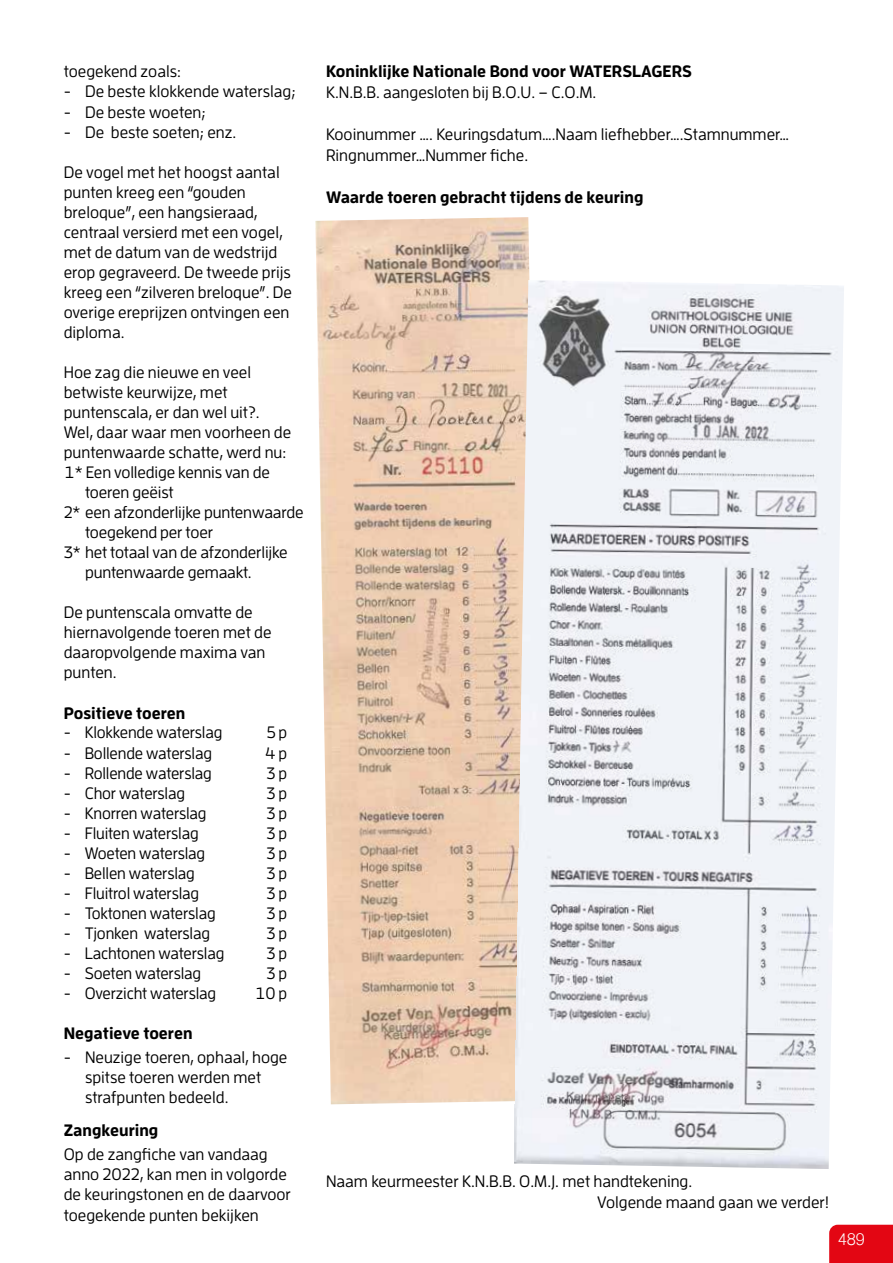
<style>
.page{position:relative;width:893px;height:1263px;background:#fff}
.page>*{position:absolute;margin:0;border:0;box-sizing:border-box;transform-origin:0 0}
.t1{font:500 16.5px/20.1px "Enzo OT";color:#000}
.t2{font:700 16.5px "Enzo OT";color:#000}
.t3{font:300 16.5px "Nissan AG";color:#fff;scale:.95 1}
</style>
<div class="page">
<div style="left:829px;top:1225px;width:64px;height:38px;background:#e30613"></div>
<img style="left:315px;top:217px;width:215px;height:887px">
<img style="left:513px;top:280px;width:331px;height:889px">
<p class="t1" style="left:64px;top:61px;width:119px">toegekend zoals:</p>
<p class="t1" style="left:64px;top:81px;width:233px">- De beste klokkende waterslag;</p>
<p class="t1" style="left:64px;top:101px;width:143px">- De beste woeten;</p>
<p class="t1" style="left:64px;top:121px;width:174px">- De beste soeten; enz.</p>
<p class="t1" style="left:64px;top:162px;width:230px">De vogel met het hoogst aantal punten kreeg een “gouden breloque”, een hangsieraad, centraal versierd met een vogel, met de datum van de wedstrijd erop gegraveerd. De tweede prijs kreeg een “zilveren breloque”. De overige ereprijzen ontvingen een diploma.</p>
<p class="t1" style="left:64px;top:362px;width:189px">Hoe zag die nieuwe en veel</p>
<p class="t1" style="left:64px;top:382px;width:165px">betwiste keurwijze, met</p>
<p class="t1" style="left:64px;top:402px;width:197px">puntenscala, er dan wel uit?.</p>
<p class="t1" style="left:64px;top:422px;width:229px">Wel, daar waar men voorheen de</p>
<p class="t1" style="left:64px;top:442px;width:224px">puntenwaarde schatte, werd nu:</p>
<p class="t1" style="left:64px;top:462px;width:208px">1* Een volledige kennis van de</p>
<p class="t1" style="left:85px;top:482px;width:90px">toeren geëist</p>
<p class="t1" style="left:64px;top:502px;width:241px">2* een afzonderlijke puntenwaarde</p>
<p class="t1" style="left:85px;top:522px;width:130px">toegekend per toer</p>
<p class="t1" style="left:64px;top:542px;width:225px">3* het totaal van de afzonderlijke</p>
<p class="t1" style="left:85px;top:562px;width:168px">puntenwaarde gemaakt.</p>
<p class="t1" style="left:64px;top:602px;width:209px">De puntenscala omvatte de hiernavolgende toeren met de daaropvolgende maxima van punten.</p>
<p class="t2" style="left:64px;top:702px;width:123px">Positieve toeren</p>
<p class="t1" style="left:64px;top:722px;width:160px">- Klokkende waterslag</p>
<p class="t1" style="left:267px;top:722px;width:22px">5 p</p>
<p class="t1" style="left:64px;top:742px;width:150px">- Bollende waterslag</p>
<p class="t1" style="left:265px;top:742px;width:24px">4 p</p>
<p class="t1" style="left:64px;top:762px;width:150px">- Rollende waterslag</p>
<p class="t1" style="left:267px;top:762px;width:22px">3 p</p>
<p class="t1" style="left:64px;top:782px;width:123px">- Chor waterslag</p>
<p class="t1" style="left:267px;top:782px;width:22px">3 p</p>
<p class="t1" style="left:64px;top:802px;width:144px">- Knorren waterslag</p>
<p class="t1" style="left:267px;top:802px;width:22px">3 p</p>
<p class="t1" style="left:64px;top:822px;width:136px">- Fluiten waterslag</p>
<p class="t1" style="left:267px;top:822px;width:22px">3 p</p>
<p class="t1" style="left:64px;top:842px;width:143px">- Woeten waterslag</p>
<p class="t1" style="left:267px;top:842px;width:22px">3 p</p>
<p class="t1" style="left:64px;top:863px;width:133px">- Bellen waterslag</p>
<p class="t1" style="left:267px;top:863px;width:22px">3 p</p>
<p class="t1" style="left:64px;top:883px;width:137px">- Fluitrol waterslag</p>
<p class="t1" style="left:267px;top:883px;width:22px">3 p</p>
<p class="t1" style="left:64px;top:903px;width:153px">- Toktonen waterslag</p>
<p class="t1" style="left:267px;top:903px;width:22px">3 p</p>
<p class="t1" style="left:64px;top:923px;width:148px">- Tjonken waterslag</p>
<p class="t1" style="left:267px;top:923px;width:22px">3 p</p>
<p class="t1" style="left:64px;top:943px;width:162px">- Lachtonen waterslag</p>
<p class="t1" style="left:267px;top:943px;width:22px">3 p</p>
<p class="t1" style="left:64px;top:963px;width:139px">- Soeten waterslag</p>
<p class="t1" style="left:267px;top:963px;width:22px">3 p</p>
<p class="t1" style="left:64px;top:983px;width:154px">- Overzicht waterslag</p>
<p class="t1" style="left:255px;top:983px;width:34px">10 p</p>
<p class="t2" style="left:64px;top:1023px;width:130px">Negatieve toeren</p>
<p class="t1" style="left:85px;top:1047px;width:204px;text-indent:-21px">- Neuzige toeren, ophaal, hoge spitse toeren werden met strafpunten bedeeld.</p>
<p class="t2" style="left:64px;top:1120px;width:96px">Zangkeuring</p>
<p class="t1" style="left:64px;top:1144px;width:229px">Op de zangfiche van vandaag anno 2022, kan men in volgorde de keuringstonen en de daarvoor toegekende punten bekijken</p>
<p class="t2" style="left:326px;top:61px;width:367px">Koninklijke Nationale Bond voor WATERSLAGERS</p>
<p class="t1" style="left:326px;top:82px;width:272px">K.N.B.B. aangesloten bij B.O.U. – C.O.M.</p>
<p class="t1" style="left:326px;top:124px;width:465px;line-height:21px">Kooinummer …. Keuringsdatum….Naam liefhebber….Stamnummer…<br>Ringnummer…Nummer fiche.</p>
<p class="t2" style="left:326px;top:187px;width:319px">Waarde toeren gebracht tijdens de keuring</p>
<p class="t1" style="left:597px;top:1170px;width:233px;line-height:21px;text-indent:-271px">Naam keurmeester K.N.B.B. O.M.J. met handtekening.<br>Volgende maand gaan we verder!</p>
<p class="t3" style="left:838px;top:1230px;width:30px">489</p>
</div>
